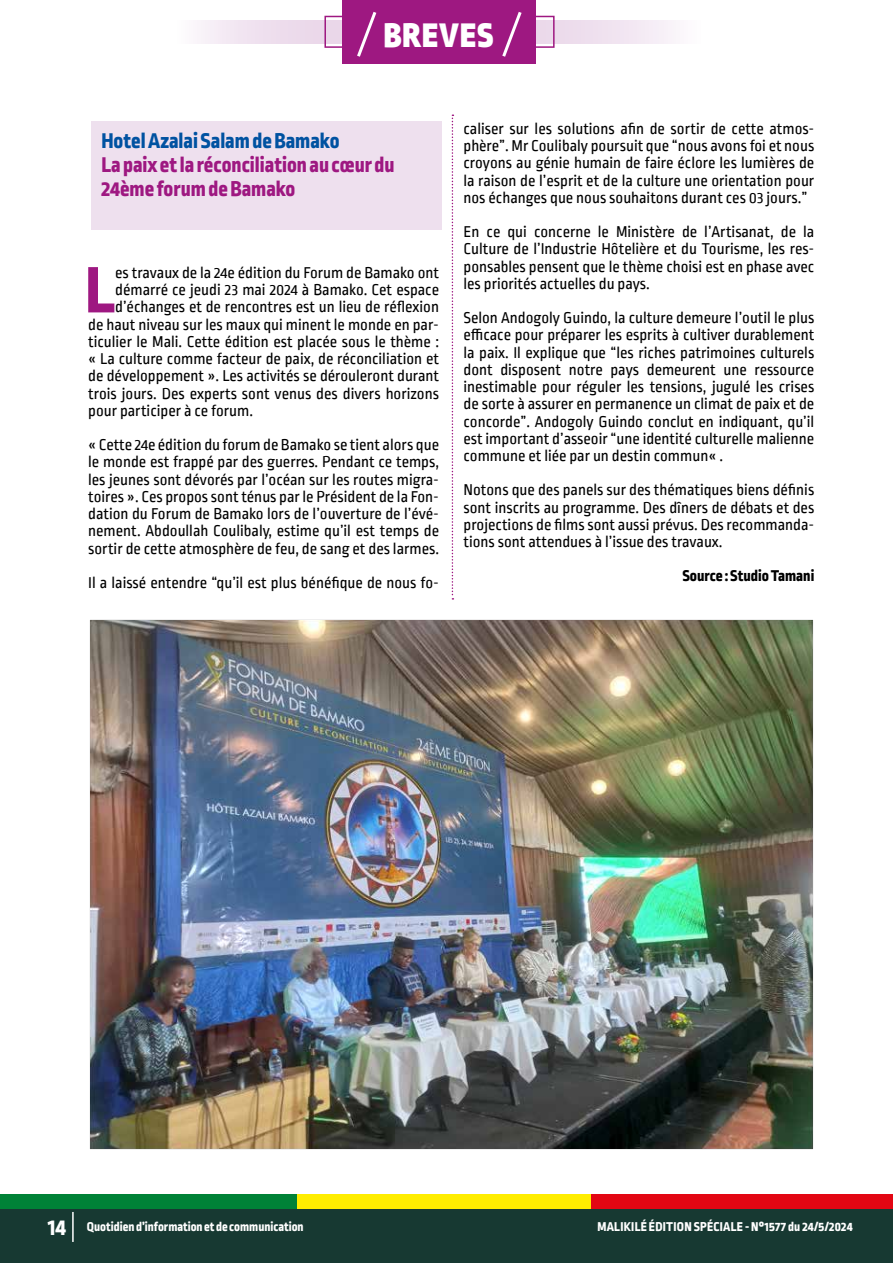
<style>
.page{position:relative;width:893px;height:1263px;background:#fff}
.page>*{position:absolute;margin:0;border:0;box-sizing:border-box;transform-origin:0 0}
.t1{font:800 69.15px "Ropa Sans Pro";color:#9e1881}
.t2{font:900 36px "Ropa Sans Pro";letter-spacing:.03em;color:#fff}
.t3{font:800 24px "Ropa Sans Pro";color:#fff}
.t4{font:800 22.5px/24px "Ropa Sans Pro";color:#9e1881}
.t5{font:800 22.5px "Ropa Sans Pro";color:#0052a1}
.t6{font:16.5px/17.2px "Ropa Sans PTT";color:#000;text-align:justify}
.t7{font:800 16.5px "Ropa Sans Pro";color:#000}
.t8{font:800 13.5px "Ropa Sans Pro";letter-spacing:.02em;color:#fff}
.t9{font:800 13.5px "Ropa Sans Pro";color:#fff}
</style>
<div class="page">
<div style="left:0;top:1195px;width:297px;height:17px;background:#008237"></div>
<div style="left:297px;top:1195px;width:297px;height:17px;background:#ffed00"></div>
<div style="left:592px;top:1195px;width:301px;height:17px;background:#e30613"></div>
<div style="left:0;top:1209px;width:893px;height:54px;background:#173932"></div>
<hr style="left:72px;top:1212px;width:2px;height:30px;background:#fff">
<svg style="left:197px;top:21px;width:477px;height:23px;background:#efe2ef"></svg>
<div style="left:324px;top:16px;width:231px;height:32px;border:2px solid #9e1881"></div>
<div style="left:342px;top:0;width:194px;height:64px;background:#9e1881"></div>
<svg style="left:357px;top:11px;width:20px;height:46px"></svg>
<svg style="left:502px;top:12px;width:20px;height:45px"></svg>
<div style="left:91px;top:121px;width:350px;height:109px;background:#eee0ee"></div>
<img style="left:89px;top:620px;width:724px;height:529px">
<svg style="left:452px;top:115px;width:1px;height:485px"></svg>
<h2 class="t2" style="left:384px;top:13px;width:111px">BREVES</h2>
<h3 class="t5" style="left:101px;top:127px;width:240px">Hotel Azalai Salam de Bamako</h3>
<h3 class="t4" style="left:101px;top:153px;width:295px">La paix et la réconciliation au cœur du<br>24ème forum de Bamako</h3>
<h1 class="t1" style="left:85px;top:249px;width:32px">L</h1>
<p class="t6" style="left:115px;top:265px;width:325px">es travaux de la 24e édition du Forum de Bamako ont</p>
<p class="t6" style="left:115px;top:282px;width:325px">démarré ce jeudi 23 mai 2024 à Bamako. Cet espace</p>
<p class="t6" style="left:115px;top:299px;width:325px">d’échanges et de rencontres est un lieu de réflexion</p>
<p class="t6" style="left:88px;top:317px;width:352px">de haut niveau sur les maux qui minent le monde en par-</p>
<p class="t6" style="left:88px;top:334px;width:352px">ticulier le Mali. Cette édition est placée sous le thème :</p>
<p class="t6" style="left:88px;top:351px;width:352px">« La culture comme facteur de paix, de réconciliation et</p>
<p class="t6" style="left:88px;top:368px;width:352px">de développement ». Les activités se dérouleront durant</p>
<p class="t6" style="left:88px;top:386px;width:352px">trois jours. Des experts sont venus des divers horizons</p>
<p class="t6" style="left:88px;top:403px;width:166px">pour participer à ce forum.</p>
<p class="t6" style="left:88px;top:437px;width:352px">« Cette 24e édition du forum de Bamako se tient alors que le monde est frappé par des guerres. Pendant ce temps, les jeunes sont dévorés par l’océan sur les routes migra&shy;toires ». Ces propos sont ténus par le Président de la Fon&shy;dation du Forum de Bamako lors de l’ouverture de l’évé&shy;nement. Abdoullah Coulibaly, estime qu’il est temps de sortir de cette atmosphère de feu, de sang et des larmes.</p>
<p class="t6" style="left:88px;top:575px;width:352px">Il a laissé entendre “qu’il est plus bénéfique de nous fo-</p>
<p class="t6" style="left:463px;top:121px;width:352px">caliser sur les solutions afin de sortir de cette atmos&shy;phère”. Mr Coulibaly poursuit que “nous avons foi et nous croyons au génie humain de faire éclore les lumières de la raison de l’esprit et de la culture une orientation pour nos échanges que nous souhaitons durant ces 03 jours.”</p>
<p class="t6" style="left:463px;top:224px;width:352px">En ce qui concerne le Ministère de l’Artisanat, de la Culture de l’Industrie Hôtelière et du Tourisme, les res&shy;ponsables pensent que le thème choisi est en phase avec les priorités actuelles du pays.</p>
<p class="t6" style="left:463px;top:310px;width:352px">Selon Andogoly Guindo, la culture demeure l’outil le plus efficace pour préparer les esprits à cultiver durablement la paix. Il explique que “les riches patrimoines culturels dont disposent notre pays demeurent une ressource inestimable pour réguler les tensions, jugulé les crises de sorte à assurer en permanence un climat de paix et de concorde”. Andogoly Guindo conclut en indiquant, qu’il est important d’asseoir “une identité culturelle malienne commune et liée par un destin commun« .</p>
<p class="t6" style="left:463px;top:482px;width:352px">Notons que des panels sur des thématiques biens définis sont inscrits au programme. Des dîners de débats et des projections de films sont aussi prévus. Des recommanda&shy;tions sont attendues à l’issue des travaux.</p>
<p class="t7" style="left:682px;top:566px;width:133px">Source : Studio Tamani</p>
<h3 class="t3" style="left:48px;top:1213px;width:20px">14</h3>
<p class="t9" style="left:87px;top:1219px;width:218px">Quotidien d’information et de communication</p>
<p class="t8" style="left:597px;top:1219px;width:257px">MALIKILÉ ÉDITION SPÉCIALE - N°1577 du 24/5/2024</p>
</div>
